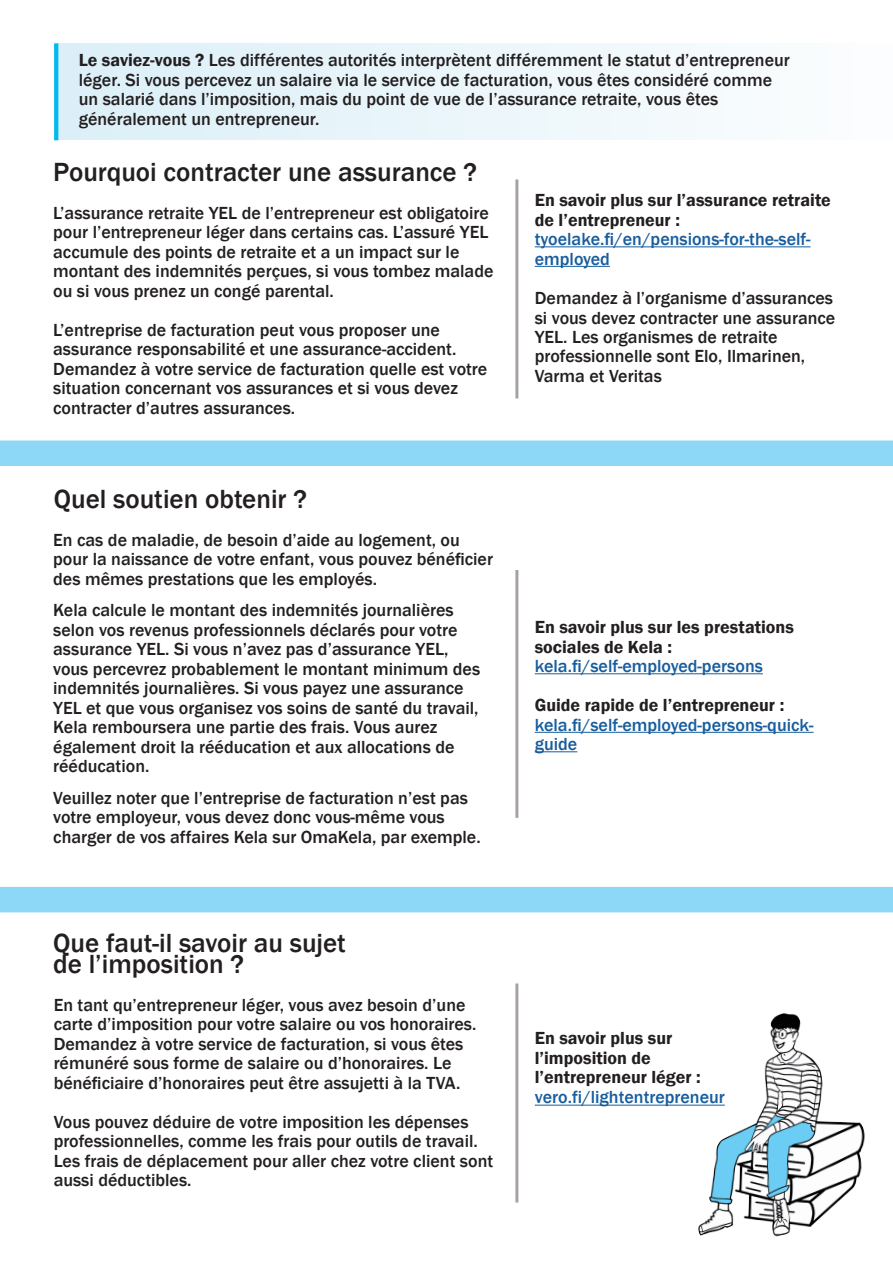
<style>
.page{position:relative;width:893px;height:1263px;background:#fff}
.page>*{position:absolute;margin:0;border:0;box-sizing:border-box;transform-origin:0 0}
.t1{font:500 27px/21px "Franklin Gothic";color:#231f20}
.t2{font:500 18px/19.5px "Franklin Gothic";color:#231f20}
.t3{font:600 18px/19.5px "Franklin Gothic";color:#231f20}
.t4{font:500 18px/19.5px "Franklin Gothic";color:#175d9e}
.s1{font-weight:600}
.s2{font-weight:500;color:#175d9e}
.s3{font-weight:600;color:#231f20}
</style>
<div class="page">
<div style="left:54px;top:43px;width:839px;height:97px;background:linear-gradient(to right,#dbeff8,#fcfefe)"></div>
<img style="left:686px;top:1013px;width:179px;height:224px">
<div style="left:0;top:440px;width:893px;height:26px;background:#8dd7f7"></div>
<div style="left:0;top:887px;width:893px;height:25px;background:#8dd7f7"></div>
<svg style="left:54px;top:43px;width:4px;height:97px"></svg>
<hr style="left:535px;top:246px;width:275px;height:1px;background:#175d9e">
<hr style="left:535px;top:266px;width:75px;height:1px;background:#175d9e">
<hr style="left:535px;top:673px;width:228px;height:1px;background:#175d9e">
<hr style="left:535px;top:732px;width:279px;height:1px;background:#175d9e">
<hr style="left:535px;top:751px;width:42px;height:1px;background:#175d9e">
<hr style="left:515px;top:179px;width:3px;height:219px;background:#a7a2a0">
<hr style="left:515px;top:570px;width:3px;height:248px;background:#a7a2a0">
<hr style="left:515px;top:983px;width:3px;height:219px;background:#a7a2a0">
<hr style="left:535px;top:1105px;width:190px;height:1px;background:#175d9e">
<p class="t2" style="left:79px;top:51px;width:713px"><span class="s1">Le saviez-vous ?</span> Les différentes autorités interprètent différemment le statut d’entrepreneur léger. Si vous percevez un salaire via le service de facturation, vous êtes considéré comme un salarié dans l’imposition, mais du point de vue de l’assurance retraite, vous êtes généralement un entrepreneur.</p>
<h2 class="t1" style="left:53px;top:161px;width:425px">Pourquoi contracter une assurance ?</h2>
<p class="t2" style="left:53px;top:203px;width:442px">L’assurance retraite YEL de l’entrepreneur est obligatoire pour l’entrepreneur léger dans certains cas. L’assuré YEL accumule des points de retraite et a un impact sur le montant des indemnités perçues, si vous tombez malade ou si vous prenez un congé parental.</p>
<p class="t2" style="left:53px;top:320px;width:436px">L’entreprise de facturation peut vous proposer une assurance responsabilité et une assurance-accident.<br>Demandez à votre service de facturation quelle est votre situation concernant vos assurances et si vous devez contracter d’autres assurances.</p>
<p class="t3" style="left:535px;top:191px;width:298px">En savoir plus sur l’assurance retraite de l’entrepreneur : <span class="s2">tyoelake.fi/en/pensions-for-the-self&shy;employed</span></p>
<p class="t2" style="left:535px;top:288px;width:302px">Demandez à l’organisme d’assurances si vous devez contracter une assurance<br>YEL. Les organismes de retraite professionnelle sont Elo, Ilmarinen,<br>Varma et Veritas</p>
<h2 class="t1" style="left:54px;top:489px;width:255px">Quel soutien obtenir ?</h2>
<p class="t2" style="left:53px;top:530px;width:441px">En cas de maladie, de besoin d’aide au logement, ou pour la naissance de votre enfant, vous pouvez bénéficier des mêmes prestations que les employés.</p>
<p class="t2" style="left:53px;top:601px;width:428px">Kela calcule le montant des indemnités journalières selon vos revenus professionnels déclarés pour votre assurance YEL. Si vous n’avez pas d’assurance YEL, vous percevrez probablement le montant minimum des indemnités journalières. Si vous payez une assurance YEL et que vous organisez vos soins de santé du travail, Kela remboursera une partie des frais. Vous aurez également droit la rééducation et aux allocations de rééducation.</p>
<p class="t2" style="left:53px;top:788px;width:429px">Veuillez noter que l’entreprise de facturation n’est pas votre employeur, vous devez donc vous-même vous charger de vos affaires Kela sur OmaKela, par exemple.</p>
<h2 class="t1" style="left:53px;top:933px;width:294px">Que faut-il savoir au sujet de l’imposition ?</h2>
<p class="t2" style="left:54px;top:995px;width:424px">En tant qu’entrepreneur léger, vous avez besoin d’une carte d’imposition pour votre salaire ou vos honoraires.<br>Demandez à votre service de facturation, si vous êtes rémunéré sous forme de salaire ou d’honoraires. Le bénéficiaire d’honoraires peut être assujetti à la TVA.</p>
<p class="t2" style="left:54px;top:1112px;width:441px">Vous pouvez déduire de votre imposition les dépenses professionnelles, comme les frais pour outils de travail.<br>Les frais de déplacement pour aller chez votre client sont aussi déductibles.</p>
<p class="t3" style="left:535px;top:618px;width:261px">En savoir plus sur les prestations sociales de Kela : <span class="s2">kela.fi/self-employed-persons</span></p>
<p class="t4" style="left:535px;top:696px;width:280px"><span class="s3">Guide rapide de l’entrepreneur : </span>kela.fi/self-employed-persons-quick&shy;guide</p>
<p class="t3" style="left:535px;top:1028px;width:192px">En savoir plus sur l’imposition de l’entrepreneur léger : <span class="s2">vero.fi/lightentrepreneur</span></p>
</div>
